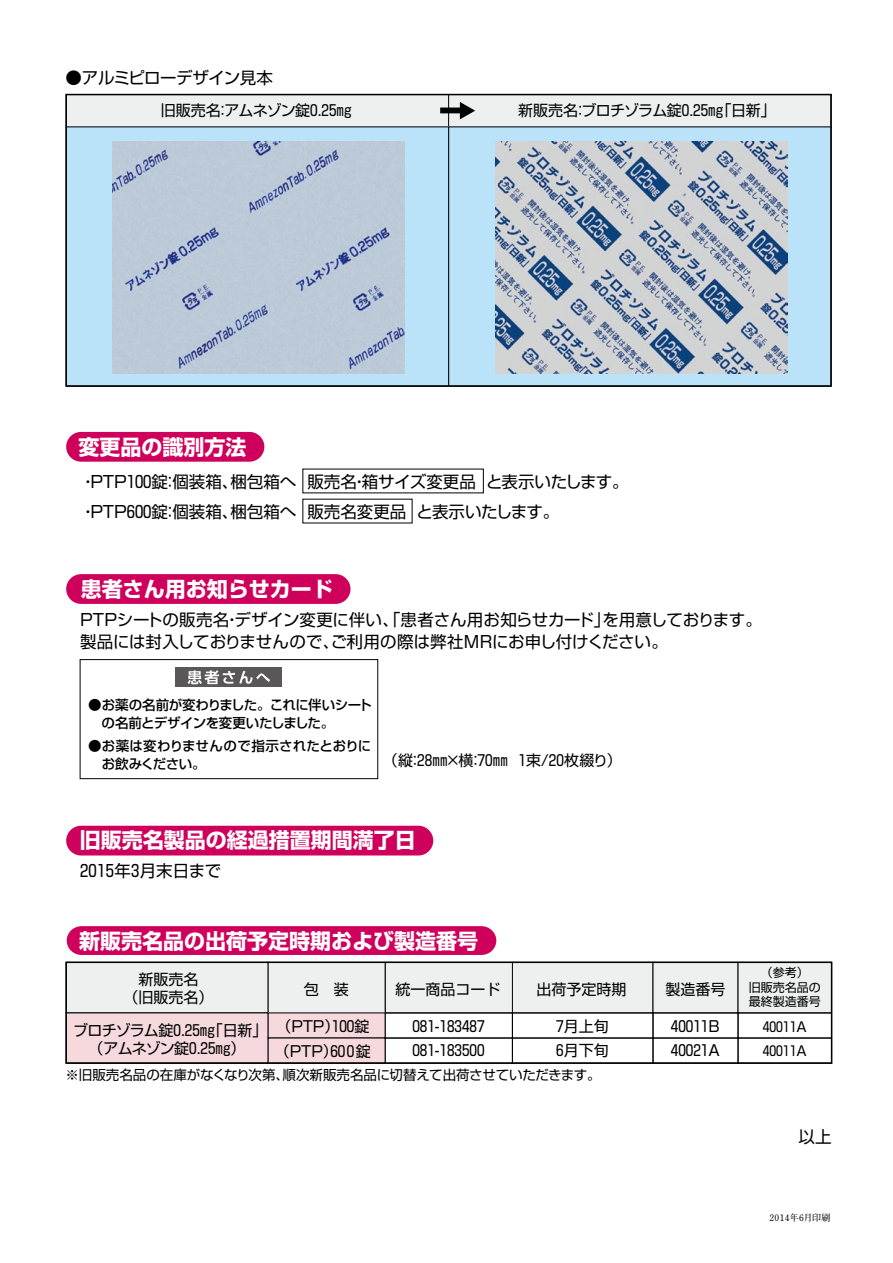
<style>
.page{position:relative;width:893px;height:1263px;background:#fff}
.page>*{position:absolute;margin:0;border:0;box-sizing:border-box;transform-origin:0 0}
.t1{font:700 21px "Shin Go Pro";color:#fff}
.t2{font:16.5px "Shin Go Pro";letter-spacing:-.005em;color:#000}
.t3{font:16.5px "Shin Go Pro";letter-spacing:-.05em;color:#000}
.t4{font:16.5px "Shin Go Pro";letter-spacing:-.035em;color:#000}
.t5{font:16.5px "Shin Go Pro";letter-spacing:-.045em;color:#000}
.t6{font:15px/24.6px "Shin Go Pro";color:#000}
.t7{font:15px/18px "Shin Go Pro";letter-spacing:-.045em;color:#000;text-align:center}
.t8{font:15px "Shin Go Pro";letter-spacing:-.02em;color:#000}
.t9{font:13.5px/24.6px "Shin Go Pro";letter-spacing:-.01em;color:#000}
.t10{font:500 13.5px/18px "Shin Go Pro";letter-spacing:-.025em;color:#000}
.t11{font:500 13.5px/18px "Shin Go Pro";letter-spacing:.005em;color:#000}
.t12{font:12px/14.4px "Shin Go Pro";color:#000;text-align:center}
.t13{font:700 9px "Futo Min A101 Pro";letter-spacing:.03em;color:#000}
</style>
<div class="page">
<div style="left:66px;top:574px;width:284px;height:30px;background:#cf005c;border-radius:15px"></div>
<div style="left:66px;top:826px;width:367px;height:29px;background:#cf005c;border-radius:15px"></div>
<div style="left:67px;top:926px;width:429px;height:29px;background:#cf005c"></div>
<div style="left:66px;top:962px;width:202px;height:51px;background:#eeefef"></div>
<div style="left:512px;top:962px;width:141px;height:51px;background:#eeefef"></div>
<div style="left:385px;top:962px;width:127px;height:51px;background:#eeefef"></div>
<div style="left:385px;top:962px;width:128px;height:51px;border:1px solid #000"></div>
<div style="left:512px;top:1012px;width:141px;height:26px;border:1px solid #000"></div>
<div style="left:66px;top:1013px;width:202px;height:50px;background:#f5d9dd"></div>
<div style="left:66px;top:1012px;width:203px;height:51px;border:1px solid #000"></div>
<div style="left:385px;top:1012px;width:128px;height:26px;border:1px solid #000"></div>
<div style="left:268px;top:962px;width:117px;height:51px;background:#eeefef"></div>
<div style="left:268px;top:1013px;width:117px;height:25px;background:#f5d9dd"></div>
<div style="left:512px;top:1038px;width:141px;height:25px;border:1px solid #000"></div>
<div style="left:385px;top:1038px;width:128px;height:25px;border:1px solid #000"></div>
<div style="left:268px;top:1038px;width:117px;height:25px;background:#f5d9dd"></div>
<div style="left:653px;top:962px;width:85px;height:51px;background:#eeefef"></div>
<div style="left:653px;top:1012px;width:85px;height:26px;border:1px solid #000"></div>
<div style="left:653px;top:1038px;width:85px;height:25px;border:1px solid #000"></div>
<div style="left:66px;top:432px;width:198px;height:30px;background:#cf005c;border-radius:15px"></div>
<div style="left:738px;top:962px;width:94px;height:51px;background:#eeefef"></div>
<div style="left:738px;top:1012px;width:94px;height:26px;border:1px solid #000"></div>
<div style="left:738px;top:1038px;width:94px;height:25px;border:1px solid #000"></div>
<div style="left:176px;top:668px;width:106px;height:19px;background:#595757"></div>
<svg style="left:188px;top:670px;width:82px;height:14px"></svg>
<div style="left:80px;top:659px;width:298px;height:120px;border:1px solid #000"></div>
<div style="left:65px;top:961px;width:767px;height:103px;border:2px solid #000"></div>
<div style="left:66px;top:95px;width:383px;height:32px;background:#eeefef"></div>
<div style="left:449px;top:95px;width:382px;height:32px;background:#eeefef"></div>
<svg style="left:440px;top:102px;width:35px;height:17px"></svg>
<div style="left:449px;top:127px;width:382px;height:259px;background:#bae3f9"></div>
<div style="left:66px;top:127px;width:383px;height:259px;background:#bae3f9"></div>
<div style="left:65px;top:94px;width:767px;height:293px;border:2px solid #000"></div>
<img style="left:113px;top:141px;width:292px;height:232px">
<img style="left:495px;top:141px;width:292px;height:232px">
<p class="t4" style="left:66px;top:64px;width:209px">●アルミピローデザイン見本</p>
<p class="t6" style="left:161px;top:96px;width:192px">旧販売名アムネゾン錠0.25mg</p>
<p class="t6" style="left:215px;top:96px;width:16px">：</p>
<p class="t8" style="left:518px;top:98px;width:259px">新販売名ブロチゾラム錠0.25 「m g 日新「</p>
<p class="t6" style="left:573px;top:96px;width:16px">：</p>
<p class="t1" style="left:79px;top:430px;width:169px">変更品の識別方法</p>
<p class="t2" style="left:230px;top:468px;width:67px">梱包箱へ</p>
<p class="t2" style="left:90px;top:468px;width:149px">PTP100錠個装箱、</p>
<p class="t2" style="left:162px;top:468px;width:18px">：</p>
<p class="t2" style="left:80px;top:468px;width:18px">・</p>
<p class="t2" style="left:307px;top:468px;width:170px">販売名箱サイズ変更品</p>
<p class="t2" style="left:351px;top:468px;width:18px">・</p>
<p class="t3" style="left:486px;top:468px;width:144px">と表示いたします。</p>
<p class="t2" style="left:230px;top:498px;width:67px">梱包箱へ</p>
<p class="t2" style="left:90px;top:498px;width:149px">PTP600錠個装箱、</p>
<p class="t2" style="left:162px;top:498px;width:18px">：</p>
<p class="t2" style="left:80px;top:498px;width:18px">・</p>
<p class="t2" style="left:307px;top:498px;width:100px">販売名変更品</p>
<p class="t3" style="left:417px;top:498px;width:144px">と表示いたします。</p>
<p class="t1" style="left:81px;top:572px;width:253px">患者さん用お知らせカード</p>
<p class="t2" style="left:80px;top:606px;width:532px">PTPシートの販売名デザイン変更に伴い、「患者さん用お知らせカード」</p>
<p class="t5" style="left:602px;top:606px;width:161px">を用意しております。</p>
<p class="t2" style="left:224px;top:606px;width:18px">・</p>
<p class="t2" style="left:331px;top:628px;width:339px">ご利用の際は弊社MRにお申し付けください。</p>
<p class="t2" style="left:80px;top:628px;width:261px">製品には封入しておりませんので、</p>
<p class="t10" style="left:88px;top:694px;width:285px">●お薬の名前が変わりました。これに伴いシート　の名前とデザインを変更いたしました。</p>
<p class="t11" style="left:88px;top:735px;width:285px">●お薬は変わりませんので指示されたとおりに　お飲みください。</p>
<p class="t6" style="left:383px;top:746px;width:32px">（縦</p>
<p class="t6" style="left:408px;top:746px;width:67px">：28mm×横</p>
<p class="t6" style="left:468px;top:746px;width:42px">：70mm</p>
<p class="t6" style="left:518px;top:746px;width:105px">束1 /20枚綴り(</p>
<p class="t1" style="left:80px;top:824px;width:337px">旧販売名製品の経過措置期間満了日</p>
<p class="t2" style="left:80px;top:857px;width:143px">2015年3月末日まで</p>
<p class="t1" style="left:79px;top:924px;width:401px">新販売名品の出荷予定時期および製造番号</p>
<p class="t6" style="left:138px;top:965px;width:61px">新販売名</p>
<p class="t6" style="left:123px;top:983px;width:91px">（旧販売名）</p>
<p class="t7" style="left:73px;top:1019px;width:196px">ブロチゾラム錠0.25 「m g 日新「（アムネゾン錠0.25mg(</p>
<p class="t6" style="left:304px;top:975px;width:46px">包　装</p>
<p class="t6" style="left:396px;top:975px;width:106px">統一商品コード</p>
<p class="t6" style="left:330px;top:1012px;width:42px;line-height:25px;text-indent:-54px">（PTP）<br>600錠</p>
<p class="t6" style="left:332px;top:1012px;width:39px">100錠</p>
<p class="t6" style="left:275px;top:1037px;width:65px">（PTP）</p>
<p class="t6" style="left:412px;top:1012px;width:74px">081-183487<br>081-183500</p>
<p class="t6" style="left:537px;top:975px;width:91px">出荷予定時期</p>
<p class="t6" style="left:665px;top:975px;width:61px">製造番号</p>
<p class="t6" style="left:556px;top:1012px;width:54px">7月上旬<br>6月下旬</p>
<p class="t6" style="left:671px;top:1012px;width:50px">40011B<br>40021A</p>
<p class="t9" style="left:65px;top:1061px;width:225px">※旧販売名品の在庫がなくなり次第、</p>
<p class="t9" style="left:283px;top:1061px;width:320px">順次新販売名品に切替えて出荷させていただきます。</p>
<p class="t12" style="left:749px;top:964px;width:74px">（参考(<br>旧販売名品の最終製造番号</p>
<p class="t9" style="left:763px;top:1013px;width:45px">40011A<br>40011A</p>
<p class="t2" style="left:799px;top:1123px;width:34px">以上</p>
<p class="t13" style="left:769px;top:1211px;width:62px">2014年6月印刷</p>
</div>
